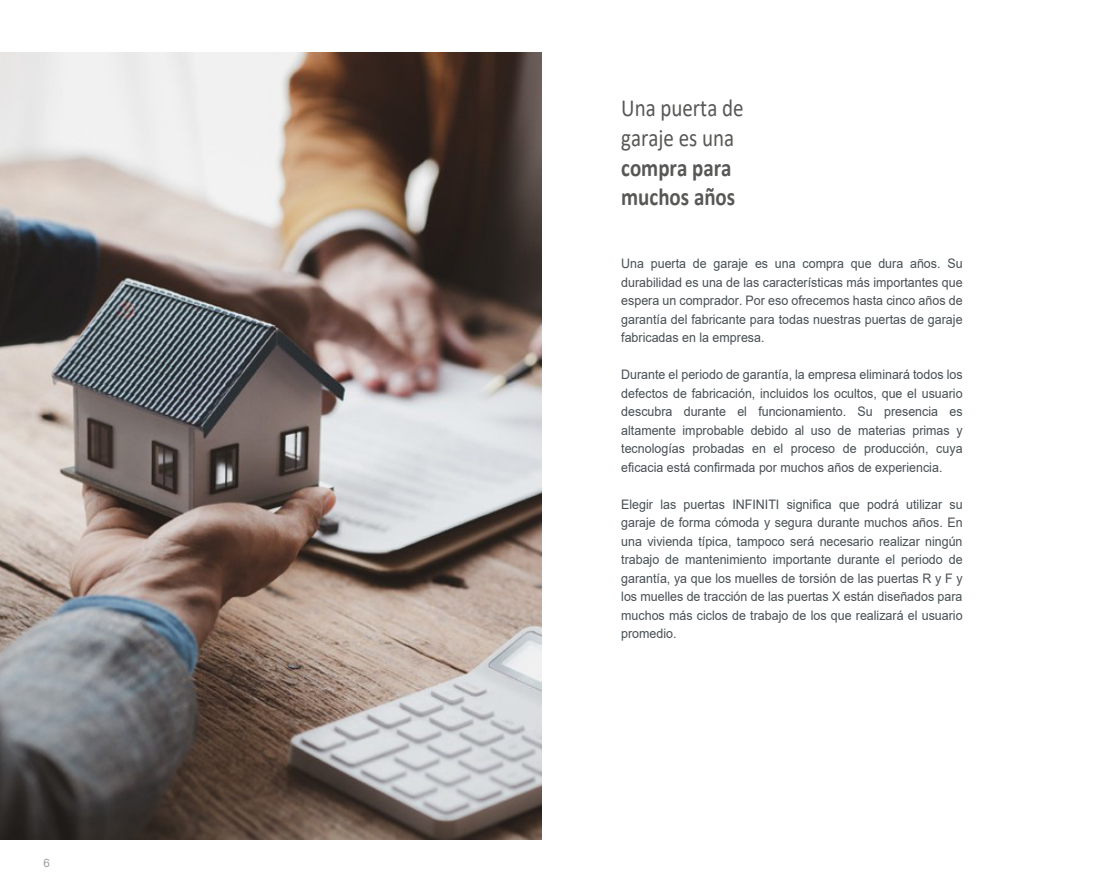
<style>
.page{position:relative;width:1106px;height:893px;background:#fff}
.page>*{position:absolute;margin:0;border:0;box-sizing:border-box;transform-origin:0 0}
.t1{font:24.6px/29.5px "Calibri";color:#575756;scale:.85 1}
.t2{font:700 24.6px/29.5px "Calibri";color:#575756;scale:.85 1}
.t3{font:13.05px/18.5px "Arial";color:#474f53;text-align:justify;scale:.95 1}
.t4{font:11.55px "Arial";color:#9d9d9c}
</style>
<div class="page">
<img style="left:0;top:53px;width:542px;height:787px">
<p class="t4" style="left:44px;top:855px;width:8px">6</p>
<h1 class="t1" style="left:621px;top:93px;width:145px">Una puerta de garaje es una</h1>
<h1 class="t2" style="left:621px;top:152px;width:136px">compra para muchos años</h1>
<p class="t3" style="left:621px;top:254px;width:361px">Una puerta de garaje es una compra que dura años. Su durabilidad es una de las características más importantes que espera un comprador. Por eso ofrecemos hasta cinco años de garantía del fabricante para todas nuestras puertas de garaje fabricadas en la empresa.</p>
<p class="t3" style="left:621px;top:365px;width:361px">Durante el periodo de garantía, la empresa eliminará todos los defectos de fabricación, incluidos los ocultos, que el usuario descubra durante el funcionamiento. Su presencia es altamente improbable debido al uso de materias primas y tecnologías probadas en el proceso de producción, cuya eficacia está confirmada por muchos años de experiencia.</p>
<p class="t3" style="left:621px;top:495px;width:361px">Elegir las puertas INFINITI significa que podrá utilizar su garaje de forma cómoda y segura durante muchos años. En una vivienda típica, tampoco será necesario realizar ningún trabajo de mantenimiento importante durante el periodo de garantía, ya que los muelles de torsión de las puertas R y F y los muelles de tracción de las puertas X están diseñados para muchos más ciclos de trabajo de los que realizará el usuario promedio.</p>
</div>
